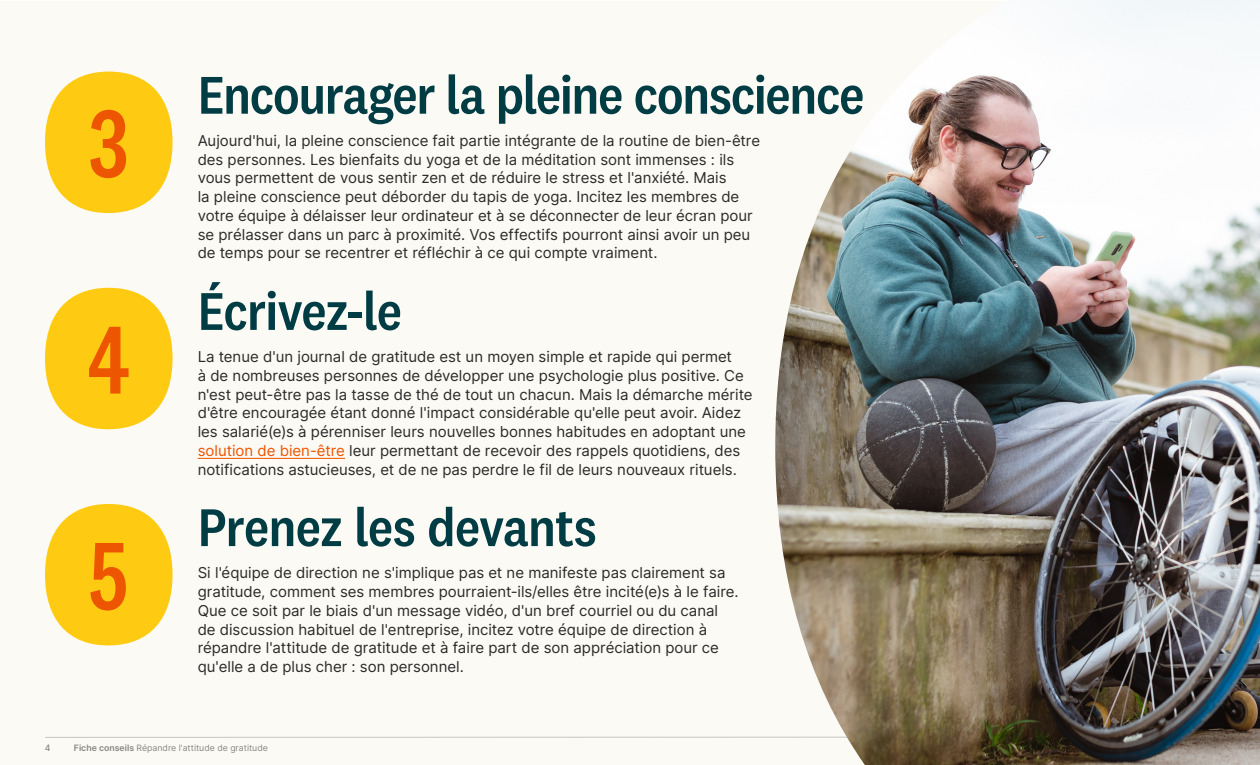
<style>
.page{position:relative;width:1260px;height:765px;background:#fff}
.page>*{position:absolute;margin:0;border:0;box-sizing:border-box;transform-origin:0 0}
.t1{font:500 100px/216.2px "National 2 Condensed";color:#ed5500;text-align:justify}
.t2{font:500 55px "National 2 Narrow";letter-spacing:-.02em;color:#003c44}
.t3{font:15px/18.8px "Inter";color:#2a2a2a}
.t4{font:8.75px "Inter";color:#878787}
.t5{font:500 8.75px "Inter";color:#878787}
.s1{color:#ed5500}
.s2{font-weight:600}
</style>
<div class="page">
<div style="left:1px;top:1px;width:1258px;height:763px;background:#fcfaf4"></div>
<hr style="left:45px;top:737px;width:1170px;height:1px;background:#c6c6c6">
<img style="left:775px;top:0;width:485px;height:765px">
<hr style="left:198px;top:458px;width:147px;height:1px;background:#ed5500">
<div style="left:45px;top:72px;width:128px;height:141px;background:#ffcb12;border-radius:50%"></div>
<div style="left:45px;top:288px;width:128px;height:142px;background:#ffcb12;border-radius:50%"></div>
<div style="left:45px;top:504px;width:128px;height:142px;background:#ffcb12;border-radius:50%"></div>
<h1 class="t1" style="left:88px;top:35px;width:44px">3<br>4<br>5</h1>
<h2 class="t2" style="left:198px;top:63px;width:668px">Encourager la pleine conscience</h2>
<p class="t3" style="left:198px;top:131px;width:564px">Aujourd'hui, la pleine conscience fait partie intégrante de la routine de bien-être des personnes. Les bienfaits du yoga et de la méditation sont immenses : ils vous permettent de vous sentir zen et de réduire le stress et l'anxiété. Mais<br>la pleine conscience peut déborder du tapis de yoga. Incitez les membres de votre équipe à délaisser leur ordinateur et à se déconnecter de leur écran pour se prélasser dans un parc à proximité. Vos effectifs pourront ainsi avoir un peu de temps pour se recentrer et réfléchir à ce qui compte vraiment.</p>
<h2 class="t2" style="left:198px;top:279px;width:206px">Écrivez-le</h2>
<p class="t3" style="left:198px;top:347px;width:556px">La tenue d'un journal de gratitude est un moyen simple et rapide qui permet<br>à de nombreuses personnes de développer une psychologie plus positive. Ce n'est peut-être pas la tasse de thé de tout un chacun. Mais la démarche mérite d'être encouragée étant donné l'impact considérable qu'elle peut avoir. Aidez les salarié(e)s à pérenniser leurs nouvelles bonnes habitudes en adoptant une <span class="s1">solution de bien-être</span> leur permettant de recevoir des rappels quotidiens, des notifications astucieuses, et de ne pas perdre le fil de leurs nouveaux rituels.</p>
<h2 class="t2" style="left:198px;top:496px;width:401px">Prenez les devants</h2>
<p class="t3" style="left:198px;top:563px;width:542px">Si l'équipe de direction ne s'implique pas et ne manifeste pas clairement sa gratitude, comment ses membres pourraient-ils/elles être incité(e)s à le faire.<br>Que ce soit par le biais d'un message vidéo, d'un bref courriel ou du canal de discussion habituel de l'entreprise, incitez votre équipe de direction à répandre l'attitude de gratitude et à faire part de son appréciation pour ce qu'elle a de plus cher : son personnel.</p>
<p class="t5" style="left:45px;top:741px;width:7px">4</p>
<p class="t4" style="left:74px;top:741px;width:196px"><span class="s2">Fiche conseils</span> Répandre l'attitude de gratitude</p>
</div>
